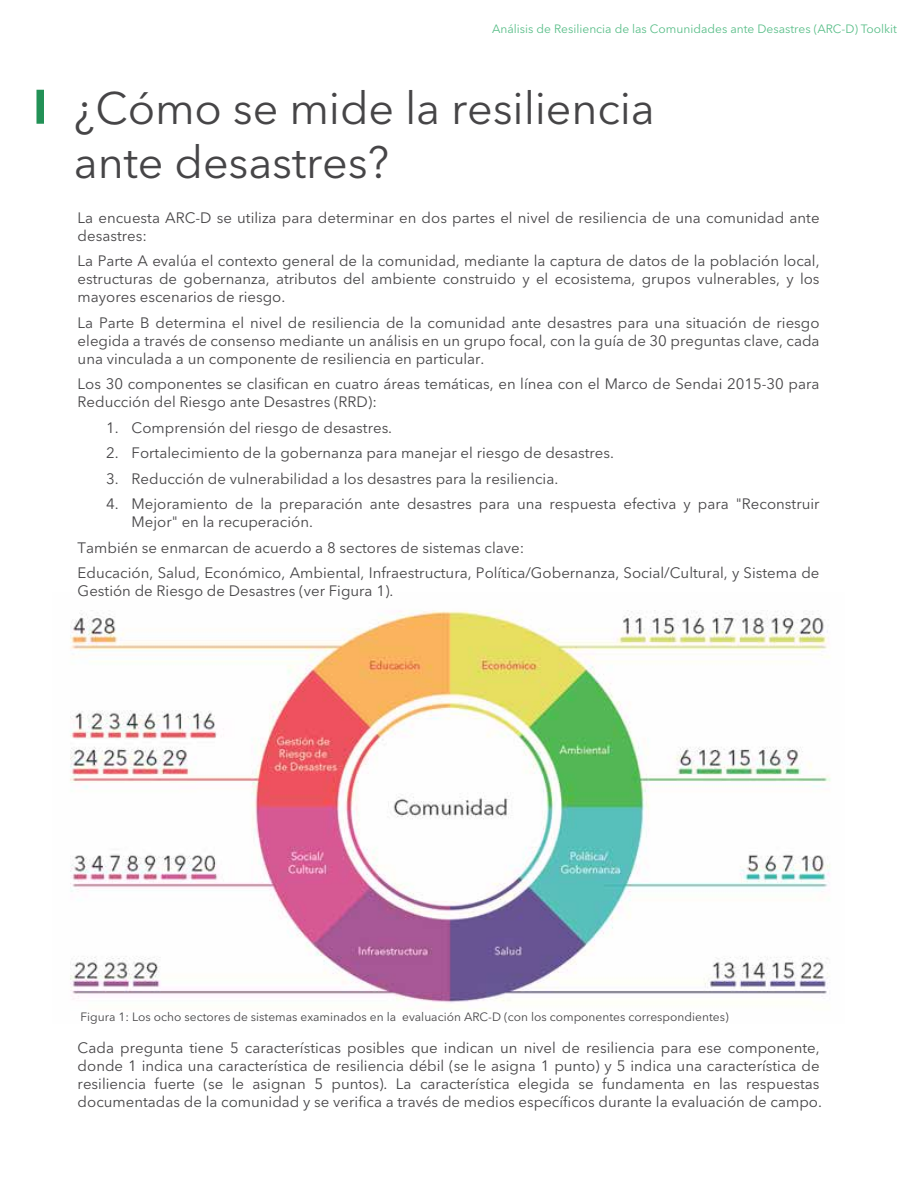
<style>
.page{position:relative;width:918px;height:1188px;background:#fff}
.page>*{position:absolute;margin:0;border:0;box-sizing:border-box;transform-origin:0 0}
.t1{font:45px/54px "Avenir Next LT Pro";letter-spacing:-.005em;color:#464547}
.t2{font:15px/18px "Avenir Next LT Pro";color:#464547}
.t3{font:12px "Avenir Next LT Pro";color:#464547}
.t4{font:12px "Avenir Next LT Pro";color:#5abe89}
</style>
<div class="page">
<img style="left:70px;top:610px;width:761px;height:400px">
<div style="left:36px;top:90px;width:8px;height:34px;background:#229156"></div>
<p class="t4" style="left:492px;top:21px;width:407px">Análisis de Resiliencia de las Comunidades ante Desastres (ARC-D) Toolkit</p>
<h1 class="t1" style="left:74px;top:81px;width:582px">¿Cómo se mide la resiliencia ante desastres?</h1>
<p class="t2" style="left:78px;top:209px;width:743px">La encuesta ARC-D se utiliza para determinar en dos partes el nivel de resiliencia de una comunidad ante desastres:</p>
<p class="t2" style="left:78px;top:252px;width:743px;text-align:justify">La Parte A evalúa el contexto general de la comunidad, mediante la captura de datos de la población local, estructuras de gobernanza, atributos del ambiente construido y el ecosistema, grupos vulnerables, y los mayores escenarios de riesgo.</p>
<p class="t2" style="left:78px;top:314px;width:744px;text-align:justify">La Parte B determina el nivel de resiliencia de la comunidad ante desastres para una situación de riesgo elegida a través de consenso mediante un análisis en un grupo focal, con la guía de 30 preguntas clave, cada una vinculada a un componente de resiliencia en particular.</p>
<p class="t2" style="left:78px;top:375px;width:743px">Los 30 componentes se clasifican en cuatro áreas temáticas, en línea con el Marco de Sendai 2015-30 para<br>Reducción del Riesgo ante Desastres (RRD):</p>
<p class="t2" style="left:106px;top:419px;width:288px">1. Comprensión del riesgo de desastres.</p>
<p class="t2" style="left:106px;top:444px;width:509px">2. Fortalecimiento de la gobernanza para manejar el riesgo de desastres.</p>
<p class="t2" style="left:106px;top:470px;width:454px">3. Reducción de vulnerabilidad a los desastres para la resiliencia.</p>
<p class="t2" style="left:132px;top:495px;width:689px;text-indent:-26px">4. Mejoramiento de la preparación ante desastres para una respuesta efectiva y para "Reconstruir<br>Mejor" en la recuperación.</p>
<p class="t2" style="left:78px;top:535px;width:743px;line-height:25.5px">También se enmarcan de acuerdo a 8 sectores de sistemas clave:<br>Educación, Salud, Económico, Ambiental, Infraestructura, Política/Gobernanza, Social/Cultural, y Sistema de</p>
<p class="t2" style="left:78px;top:582px;width:317px">Gestión de Riesgo de Desastres (ver Figura 1).</p>
<p class="t3" style="left:81px;top:1009px;width:650px">Figura 1: Los ocho sectores de sistemas examinados en la evaluación ARC-D (con los componentes correspondientes)</p>
<p class="t2" style="left:78px;top:1038px;width:746px">Cada pregunta tiene 5 características posibles que indican un nivel de resiliencia para ese componente, donde 1 indica una característica de resiliencia débil (se le asigna 1 punto) y 5 indica una característica de resiliencia fuerte (se le asignan 5 puntos). La característica elegida se fundamenta en las respuestas documentadas de la comunidad y se verifica a través de medios específicos durante la evaluación de campo.</p>
</div>
